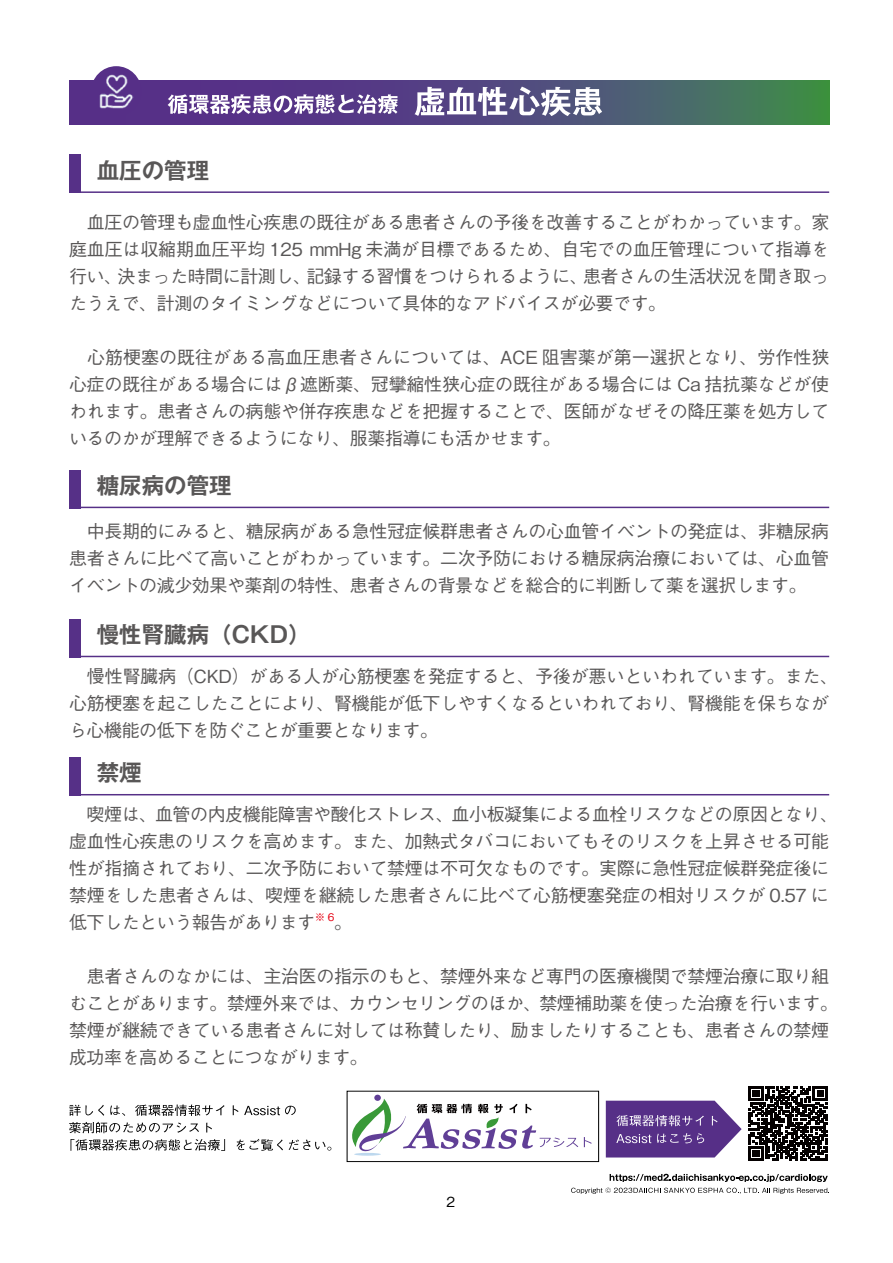
<style>
.page{position:relative;width:893px;height:1263px;background:#fff}
.page>*{position:absolute;margin:0;border:0;box-sizing:border-box;transform-origin:0 0}
.t1{font:700 22.5px "Gothic MB101 Pro De";color:#595757}
.t2{font:500 18px/27px "Gothic BBB Pro";letter-spacing:-.02em;color:#595757}
.t3{font:500 13.8px "Gothic BBB Pro";color:#000}
.t4{font:500 10.5px "Gothic BBB Pro";color:#e60012}
</style>
<div class="page">
<svg style="left:69px;top:80px;width:760px;height:44px;background:#4e5374"></svg>
<div style="left:91px;top:66px;width:50px;height:50px;background:#562f87;border-radius:50%"></div>
<img style="left:99px;top:74px;width:35px;height:35px">
<svg style="left:168px;top:94px;width:230px;height:20px"></svg>
<svg style="left:415px;top:87px;width:187px;height:29px"></svg>
<svg style="left:606px;top:1101px;width:136px;height:56px;background:#72519b"></svg>
<div style="left:347px;top:1091px;width:252px;height:71px;border:1px solid #000"></div>
<svg style="left:571px;top:1188px;width:258px;height:6px"></svg>
<svg style="left:584px;top:1137px;width:8px;height:10px"></svg>
<div style="left:374px;top:1095px;width:7px;height:6px;background:#603f96;border-radius:50%"></div>
<hr style="left:354px;top:1153px;width:27px;height:3px;background:#bdd8ee;border-radius:50%">
<svg style="left:346px;top:1098px;width:232px;height:53px"></svg>
<svg style="left:610px;top:1174px;width:218px;height:8px"></svg>
<svg style="left:69px;top:1105px;width:35px;height:11px"></svg>
<svg style="left:110px;top:1105px;width:15px;height:11px"></svg>
<svg style="left:135px;top:1104px;width:90px;height:12px"></svg>
<svg style="left:233px;top:1105px;width:5px;height:10px"></svg>
<svg style="left:244px;top:1106px;width:52px;height:9px"></svg>
<svg style="left:69px;top:1122px;width:130px;height:11px"></svg>
<svg style="left:206px;top:1123px;width:6px;height:9px"></svg>
<svg style="left:71px;top:1139px;width:154px;height:12px"></svg>
<svg style="left:236px;top:1139px;width:47px;height:12px"></svg>
<svg style="left:289px;top:1139px;width:42px;height:11px"></svg>
<svg style="left:749px;top:1086px;width:79px;height:75px"></svg>
<div style="left:69px;top:155px;width:11px;height:38px;background:#563087"></div>
<hr style="left:69px;top:191px;width:760px;height:2px;background:#563087">
<div style="left:69px;top:470px;width:11px;height:38px;background:#563087"></div>
<hr style="left:69px;top:507px;width:760px;height:1px;background:#563087">
<div style="left:69px;top:619px;width:11px;height:38px;background:#563087"></div>
<hr style="left:69px;top:656px;width:760px;height:1px;background:#563087">
<div style="left:69px;top:757px;width:11px;height:38px;background:#563087"></div>
<hr style="left:69px;top:794px;width:760px;height:1px;background:#563087">
<p class="t1" style="left:97px;top:151px;width:114px">血圧の管理</p>
<p class="t2" style="left:69px;top:207px;width:762px;text-align:right">　血圧の管理も虚血性心疾患の既往がある患者さんの予後を改善することがわかっています。家庭血圧は収縮期血圧平均 125 mmHg 未満が目標であるため、自宅での血圧管理について指導を患者さんの生活状況を聞き取っ</p>
<p class="t2" style="left:118px;top:261px;width:195px">決まった時間に計測し、</p>
<p class="t2" style="left:306px;top:261px;width:283px">記録する習慣をつけられるように、</p>
<p class="t2" style="left:69px;top:261px;width:599px">行い、<br>たうえで、計測のタイミングなどについて具体的なアドバイスが必要です。</p>
<p class="t2" style="left:69px;top:342px;width:762px;text-align:justify">　心筋梗塞の既往がある高血圧患者さんについては、ACE 阻害薬が第一選択となり、労作性狭心症の既往がある場合にはβ遮断薬、冠攣縮性狭心症の既往がある場合には Ca 拮抗薬などが使われます。患者さんの病態や併存疾患などを把握することで、医師がなぜその降圧薬を処方しているのかが理解できるようになり、服薬指導にも活かせます。</p>
<p class="t1" style="left:97px;top:466px;width:136px">糖尿病の管理</p>
<p class="t2" style="left:69px;top:515px;width:762px;text-align:justify">　中長期的にみると、糖尿病がある急性冠症候群患者さんの心血管イベントの発症は、非糖尿病患者さんに比べて高いことがわかっています。二次予防における糖尿病治療においては、心血管イベントの減少効果や薬剤の特性、患者さんの背景などを総合的に判断して薬を選択します。</p>
<p class="t1" style="left:97px;top:615px;width:215px">慢性腎臓病（CKD(</p>
<p class="t2" style="left:69px;top:661px;width:771px">　慢性腎臓病（CKD）がある人が心筋梗塞を発症すると、予後が悪いといわれています。また、心筋梗塞を起こしたことにより、腎機能が低下しやすくなるといわれており、腎機能を保ちながら心機能の低下を防ぐことが重要となります。</p>
<p class="t1" style="left:97px;top:754px;width:46px">禁煙</p>
<p class="t2" style="left:69px;top:799px;width:771px">　喫煙は、血管の内皮機能障害や酸化ストレス、血小板凝集による血栓リスクなどの原因となり、</p>
<p class="t2" style="left:69px;top:826px;width:762px">虚血性心疾患のリスクを高めます。また、加熱式タバコにおいてもそのリスクを上昇させる可能</p>
<p class="t2" style="left:69px;top:853px;width:762px">性が指摘されており、二次予防において禁煙は不可欠なものです。実際に急性冠症候群発症後に</p>
<p class="t2" style="left:69px;top:880px;width:761px">禁煙をした患者さんは、喫煙を継続した患者さんに比べて心筋梗塞発症の相対リスクが 0.57 に</p>
<p class="t2" style="left:334px;top:907px;width:19px">。</p>
<p class="t4" style="left:315px;top:908px;width:21px">※6</p>
<p class="t2" style="left:69px;top:907px;width:248px">低下したという報告があります</p>
<p class="t2" style="left:69px;top:961px;width:771px">　患者さんのなかには、主治医の指示のもと、禁煙外来など専門の医療機関で禁煙治療に取り組むことがあります。禁煙外来では、カウンセリングのほか、禁煙補助薬を使った治療を行います。禁煙が継続できている患者さんに対しては称賛したり、励ましたりすることも、患者さんの禁煙成功率を高めることにつながります。</p>
<p class="t3" style="left:446px;top:1190px;width:10px">2</p>
</div>
